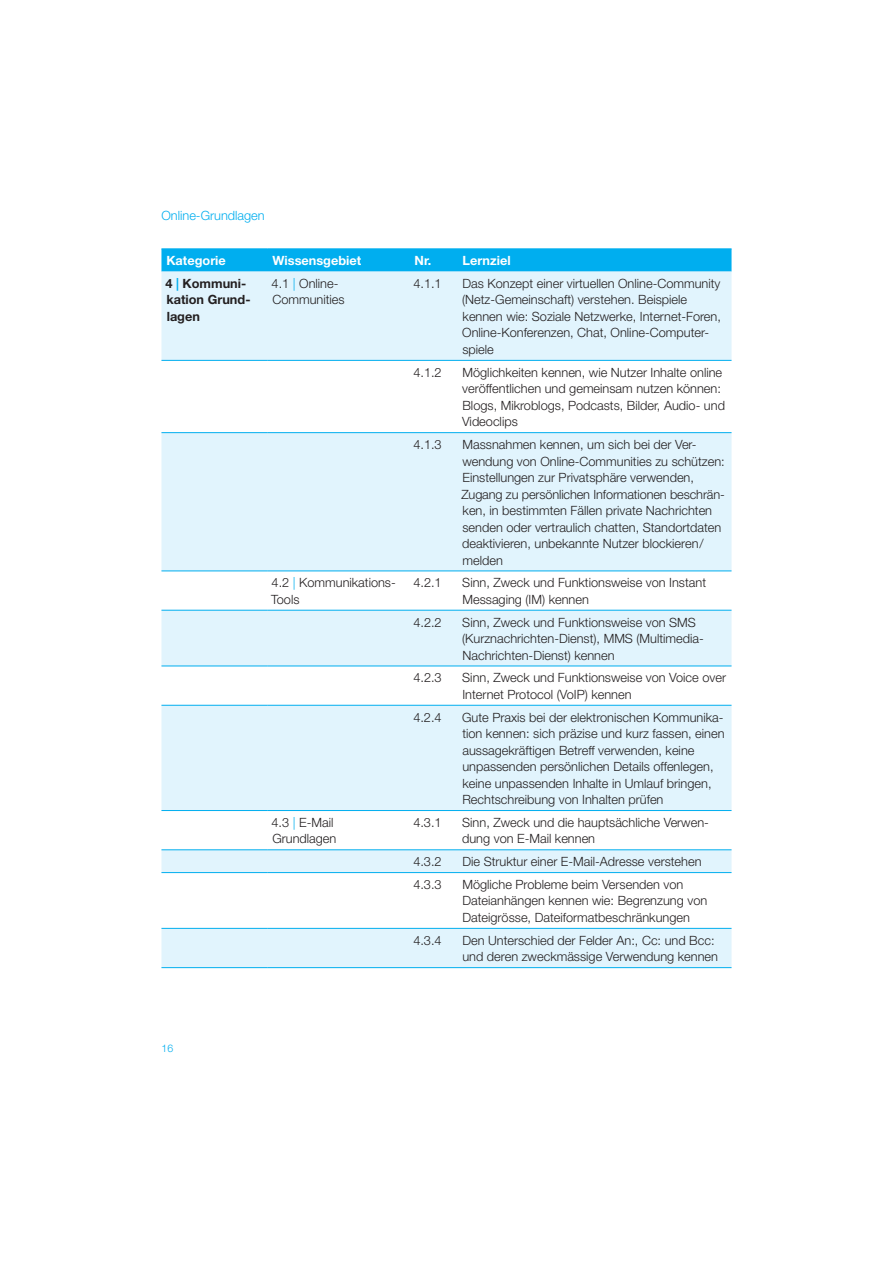
<style>
.page{position:relative;width:893px;height:1263px;background:#fff}
.page>*{position:absolute;margin:0;border:0;box-sizing:border-box;transform-origin:0 0}
.t1{font:300 12.75px/16.5px "Helvetica Neue";color:#231f20}
.t2{font:700 12.75px "Helvetica Neue";color:#fff}
.t3{font:700 12.75px/16.5px "Helvetica Neue";color:#231f20}
.t4{font:300 12.75px "Helvetica Neue";color:#00aeef}
.t5{font:300 10.5px "Helvetica Neue";color:#00aeef}
.s1{color:#00aeef}
</style>
<div class="page">
<div style="left:161px;top:250px;width:570px;height:22px;background:#00aeef"></div>
<svg style="left:161px;top:272px;width:570px;height:695px;fill:#e1f4fd"></svg>
<hr style="left:161px;top:360px;width:107px;height:1px;background:#00aeef">
<hr style="left:268px;top:360px;width:463px;height:1px;background:#00aeef">
<hr style="left:161px;top:432px;width:107px;height:1px;background:#00aeef">
<hr style="left:268px;top:432px;width:463px;height:1px;background:#00aeef">
<hr style="left:161px;top:571px;width:107px;height:1px;background:#00aeef">
<hr style="left:268px;top:571px;width:463px;height:1px;background:#00aeef">
<hr style="left:161px;top:610px;width:107px;height:1px;background:#00aeef">
<hr style="left:268px;top:610px;width:463px;height:1px;background:#00aeef">
<hr style="left:161px;top:666px;width:107px;height:1px;background:#00aeef">
<hr style="left:268px;top:666px;width:463px;height:1px;background:#00aeef">
<hr style="left:161px;top:705px;width:107px;height:1px;background:#00aeef">
<hr style="left:268px;top:705px;width:463px;height:1px;background:#00aeef">
<hr style="left:161px;top:810px;width:107px;height:1px;background:#00aeef">
<hr style="left:268px;top:810px;width:463px;height:1px;background:#00aeef">
<hr style="left:161px;top:850px;width:107px;height:1px;background:#00aeef">
<hr style="left:268px;top:850px;width:463px;height:1px;background:#00aeef">
<hr style="left:161px;top:872px;width:107px;height:1px;background:#00aeef">
<hr style="left:268px;top:872px;width:463px;height:1px;background:#00aeef">
<hr style="left:161px;top:928px;width:107px;height:1px;background:#00aeef">
<hr style="left:268px;top:928px;width:463px;height:1px;background:#00aeef">
<hr style="left:161px;top:967px;width:107px;height:1px;background:#00aeef">
<hr style="left:268px;top:967px;width:463px;height:1px;background:#00aeef">
<hr style="left:161px;top:249px;width:107px;height:1px;background:#00aeef">
<hr style="left:268px;top:249px;width:463px;height:1px;background:#00aeef">
<p class="t4" style="left:161px;top:211px;width:105px">Online-Grundlagen</p>
<p class="t2" style="left:166px;top:256px;width:61px">Kategorie</p>
<p class="t2" style="left:272px;top:256px;width:90px">Wissensgebiet</p>
<p class="t2" style="left:414px;top:256px;width:18px">Nr.</p>
<p class="t2" style="left:462px;top:256px;width:50px">Lernziel</p>
<p class="t3" style="left:166px;top:276px;width:86px">4 <span class="s1">|</span> Kommuni&shy;kation Grund&shy;lagen</p>
<p class="t1" style="left:271px;top:276px;width:75px">4.1 <span class="s1">|</span> Online-<br>Communities</p>
<p class="t1" style="left:413px;top:276px;width:30px">4.1.1</p>
<p class="t1" style="left:462px;top:276px;width:260px">Das Konzept einer virtuellen Online-Community (Netz-Gemeinschaft) verstehen. Beispiele kennen wie: Soziale Netzwerke, Internet-Foren, Online-Konferenzen, Chat, Online-Computer&shy;spiele</p>
<p class="t1" style="left:413px;top:365px;width:30px">4.1.2</p>
<p class="t1" style="left:462px;top:365px;width:264px">Möglichkeiten kennen, wie Nutzer Inhalte online veröffentlichen und gemeinsam nutzen können:<br>Blogs, Mikroblogs, Podcasts, Bilder, Audio- und Videoclips</p>
<p class="t1" style="left:413px;top:437px;width:30px">4.1.3</p>
<p class="t1" style="left:461px;top:437px;width:265px">Massnahmen kennen, um sich bei der Ver&shy;wendung von Online-Communities zu schützen:<br>Einstellungen zur Privatsphäre verwenden, Zugang zu persönlichen Informationen beschrän&shy;ken, in bestimmten Fällen private Nachrichten senden oder vertraulich chatten, Standortdaten deaktivieren, unbekannte Nutzer blockieren/ melden</p>
<p class="t1" style="left:271px;top:576px;width:126px">4.2 <span class="s1">|</span> Kommunikations-<br>Tools</p>
<p class="t1" style="left:413px;top:576px;width:30px">4.2.1</p>
<p class="t1" style="left:462px;top:576px;width:245px">Sinn, Zweck und Funktionsweise von Instant<br>Messaging (IM) kennen</p>
<p class="t1" style="left:413px;top:615px;width:30px">4.2.2</p>
<p class="t1" style="left:462px;top:615px;width:243px">Sinn, Zweck und Funktionsweise von SMS (Kurznachrichten-Dienst), MMS (Multimedia-<br>Nachrichten-Dienst) kennen</p>
<p class="t1" style="left:413px;top:671px;width:30px">4.2.3</p>
<p class="t1" style="left:462px;top:671px;width:265px">Sinn, Zweck und Funktionsweise von Voice over<br>Internet Protocol (VoIP) kennen</p>
<p class="t1" style="left:413px;top:710px;width:30px">4.2.4</p>
<p class="t1" style="left:462px;top:710px;width:264px">Gute Praxis bei der elektronischen Kommunika&shy;tion kennen: sich präzise und kurz fassen, einen aussagekräftigen Betreff verwenden, keine unpassenden persönlichen Details offenlegen, keine unpassenden Inhalte in Umlauf bringen, Rechtschreibung von Inhalten prüfen</p>
<p class="t1" style="left:271px;top:815px;width:66px">4.3 <span class="s1">|</span> E-Mail<br>Grundlagen</p>
<p class="t1" style="left:413px;top:815px;width:30px">4.3.1</p>
<p class="t1" style="left:462px;top:815px;width:248px">Sinn, Zweck und die hauptsächliche Verwen&shy;dung von E-Mail kennen</p>
<p class="t1" style="left:413px;top:855px;width:30px">4.3.2</p>
<p class="t1" style="left:462px;top:855px;width:240px">Die Struktur einer E-Mail-Adresse verstehen</p>
<p class="t1" style="left:413px;top:877px;width:30px">4.3.3</p>
<p class="t1" style="left:462px;top:877px;width:246px">Mögliche Probleme beim Versenden von<br>Dateianhängen kennen wie: Begrenzung von<br>Dateigrösse, Dateiformatbeschränkungen</p>
<p class="t1" style="left:413px;top:933px;width:30px">4.3.4</p>
<p class="t1" style="left:462px;top:933px;width:257px">Den Unterschied der Felder An:, Cc: und Bcc: und deren zweckmässige Verwendung kennen</p>
<p class="t5" style="left:161px;top:1045px;width:13px">16</p>
</div>
